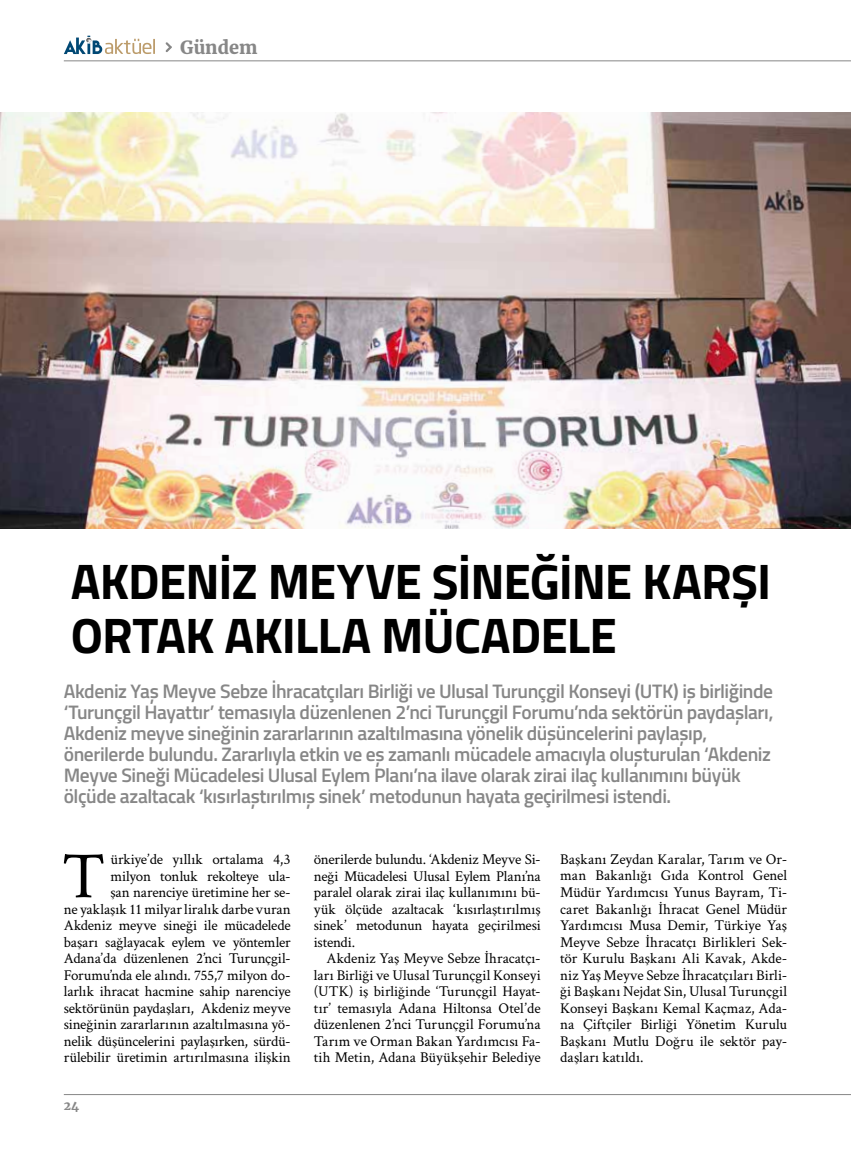
<style>
.page{position:relative;width:851px;height:1149px;background:#fff}
.page>*{position:absolute;margin:0;border:0;box-sizing:border-box;transform-origin:0 0}
.t1{font:66px "Crimson Text";color:#000}
.t2{font:700 49.5px/54px "Titillium Web";letter-spacing:-.02em;color:#000}
.t3{font:600 19.5px/21px "Titillium Web";letter-spacing:-.025em;color:#878787}
.t4{font:900 18px "Merriweather";color:#878787}
.t5{font:15px/16.5px "Crimson Text";letter-spacing:-.005em;color:#000;text-align:justify}
.t6{font:900 12px "Merriweather";color:#878787}
</style>
<div class="page">
<svg style="left:64px;top:36px;width:91px;height:18px"></svg>
<svg style="left:165px;top:42px;width:7px;height:10px"></svg>
<hr style="left:64px;top:60px;width:786px;height:1px;background:#878787">
<hr style="left:64px;top:1093px;width:786px;height:1px;background:#878787">
<img style="left:0;top:113px;width:850px;height:415px">
<p class="t4" style="left:180px;top:35px;width:79px">Gündem</p>
<h2 class="t2" style="left:71px;top:552px;width:701px">AKDENİZ MEYVE SİNEĞİNE KARŞI<br>ORTAK AKILLA MÜCADELE</h2>
<p class="t3" style="left:64px;top:679px;width:711px">Akdeniz Yaş Meyve Sebze İhracatçıları Birliği ve Ulusal Turunçgil Konseyi (UTK) iş birliğinde ‘Turunçgil Hayattır’ temasıyla düzenlenen 2’nci Turunçgil Forumu’nda sektörün paydaşları, Akdeniz meyve sineğinin zararlarının azaltılmasına yönelik düşüncelerini paylaşıp, önerilerde bulundu. Zararlıyla etkin ve eş zamanlı mücadele amacıyla oluşturulan ‘Akdeniz Meyve Sineği Mücadelesi Ulusal Eylem Planı’na ilave olarak zirai ilaç kullanımını büyük ölçüde azaltacak ‘kısırlaştırılmış sinek’ metodunun hayata geçirilmesi istendi.</p>
<p class="t5" style="left:64px;top:850px;width:228px;text-align:right">ürkiye’de yıllık ortalama 4,3<br>milyon tonluk rekolteye ula-<br>şan narenciye üretimine her se-<br>ne yaklaşık 11 milyar liralık darbe vuran Akdeniz meyve sineği ile mücadelede başarı sağlayacak eylem ve yöntemler Adana’da düzenlenen 2’nci Turunçgil-Forumu’nda ele alındı. 755,7 milyon do&shy;larlık ihracat hacmine sahip narenciye sektörünün paydaşları, Akdeniz meyve sineğinin zararlarının azaltılmasına yö&shy;nelik düşüncelerini paylaşırken, sürdü&shy;rülebilir üretimin artırılmasına ilişkin</p>
<p class="t5" style="left:560px;top:850px;width:228px">Başkanı Zeydan Karalar, Tarım ve Or&shy;man Bakanlığı Gıda Kontrol Genel Müdür Yardımcısı Yunus Bayram, Ti&shy;caret Bakanlığı İhracat Genel Müdür Yardımcısı Musa Demir, Türkiye Yaş Meyve Sebze İhracatçı Birlikleri Sek&shy;tör Kurulu Başkanı Ali Kavak, Akde&shy;niz Yaş Meyve Sebze İhracatçıları Birli&shy;ği Başkanı Nejdat Sin, Ulusal Turunçgil Konseyi Başkanı Kemal Kaçmaz, Ada&shy;na Çiftçiler Birliği Yönetim Kurulu Başkanı Mutlu Doğru ile sektör pay&shy;daşları katıldı.</p>
<p class="t5" style="left:314px;top:850px;width:228px">önerilerde bulundu. ‘Akdeniz Meyve Si&shy;neği Mücadelesi Ulusal Eylem Planı’na paralel olarak zirai ilaç kullanımını bü&shy;yük ölçüde azaltacak ‘kısırlaştırılmış sinek’ metodunun hayata geçirilmesi istendi.</p>
<p class="t5" style="left:314px;top:949px;width:228px;text-indent:13px">Akdeniz Yaş Meyve Sebze İhracatçı&shy;ları Birliği ve Ulusal Turunçgil Konseyi (UTK) iş birliğinde ‘Turunçgil Hayat&shy;tır’ temasıyla Adana Hiltonsa Otel’de düzenlenen 2’nci Turunçgil Forumu’na Tarım ve Orman Bakan Yardımcısı Fa&shy;tih Metin, Adana Büyükşehir Belediye</p>
<h1 class="t1" style="left:62px;top:830px;width:45px">T</h1>
<p class="t6" style="left:64px;top:1096px;width:17px">24</p>
</div>
